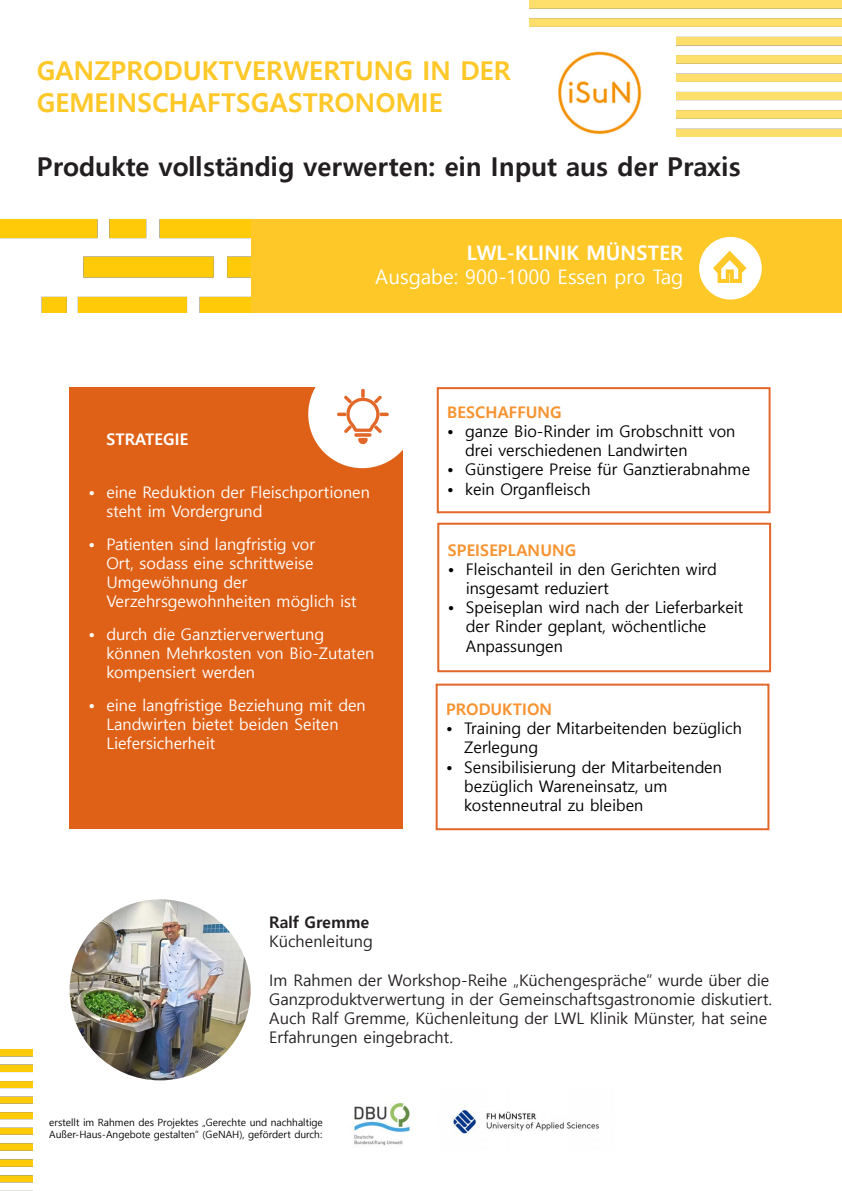
<style>
.page{position:relative;width:842px;height:1191px;background:#fff}
.page>*{position:absolute;margin:0;border:0;box-sizing:border-box;transform-origin:0 0}
.t1{font:700 26px "Malgun Gothic";color:#fec829}
.t2{font:700 26px "Malgun Gothic";color:#231f20}
.t3{font:20px "Malgun Gothic";color:#fff}
.t4{font:700 20px "Malgun Gothic";color:#fff}
.t5{font:16px/19.2px "Malgun Gothic";color:#000001}
.t6{font:16px/19px "Malgun Gothic";color:#fff}
.t7{font:16px/19.2px "Malgun Gothic";color:#231f20}
.t8{font:700 16px "Malgun Gothic";color:#f79330}
.t9{font:700 16px "Malgun Gothic";color:#231f20}
.t10{font:700 16px "Malgun Gothic";color:#fff}
.t11{font:10px/12px "Malgun Gothic";color:#000001}
</style>
<div class="page">
<img style="left:556px;top:51px;width:87px;height:85px">
<div style="left:437px;top:387px;width:334px;height:126px;border:2px solid #e26729"></div>
<div style="left:437px;top:523px;width:334px;height:149px;border:2px solid #e26729"></div>
<div style="left:436px;top:683px;width:333px;height:147px;border:2px solid #e26729"></div>
<div style="left:209px;top:220px;width:633px;height:93px;background:#fec829"></div>
<div style="left:699px;top:237px;width:63px;height:62px;background:#fff;border-radius:50%"></div>
<svg style="left:713px;top:250px;width:34px;height:33px"></svg>
<div style="left:70px;top:387px;width:333px;height:441px;background:#df6117"></div>
<img style="left:0;top:220px;width:251px;height:93px">
<img style="left:354px;top:1102px;width:57px;height:44px">
<img style="left:453px;top:1110px;width:146px;height:24px">
<img style="left:0;top:1049px;width:33px;height:142px">
<img style="left:70px;top:899px;width:181px;height:181px;border-radius:91px">
<div style="left:308px;top:360px;width:108px;height:108px;background:#fff;border-radius:50%"></div>
<svg style="left:337px;top:388px;width:52px;height:57px"></svg>
<p class="t1" style="left:37px;top:55px;width:476px">GANZPRODUKTVERWERTUNG IN DER</p>
<p class="t1" style="left:37px;top:87px;width:407px">GEMEINSCHAFTSGASTRONOMIE</p>
<p class="t2" style="left:37px;top:151px;width:705px">Produkte vollständig verwerten: ein Input aus der Praxis</p>
<p class="t4" style="left:467px;top:240px;width:218px">LWL-KLINIK MÜNSTER</p>
<p class="t3" style="left:375px;top:265px;width:309px">Ausgabe: 900-1000 Essen pro Tag</p>
<p class="t10" style="left:106px;top:430px;width:83px">STRATEGIE</p>
<p class="t6" style="left:106px;top:482px;width:265px;text-indent:-18px">• eine Reduktion der Fleischportionen steht im Vordergrund</p>
<p class="t6" style="left:106px;top:535px;width:252px;text-indent:-18px">• Patienten sind langfristig vor<br>Ort, sodass eine schrittweise<br>Umgewöhnung der<br>Verzehrsgewohnheiten möglich ist</p>
<p class="t6" style="left:106px;top:625px;width:270px;text-indent:-18px">• durch die Ganztierverwertung können Mehrkosten von Bio-Zutaten kompensiert werden</p>
<p class="t6" style="left:106px;top:696px;width:261px;text-indent:-18px">• eine langfristige Beziehung mit den<br>Landwirten bietet beiden Seiten<br>Liefersicherheit</p>
<p class="t8" style="left:447px;top:402px;width:116px">BESCHAFFUNG</p>
<p class="t5" style="left:465px;top:422px;width:272px;text-indent:-18px">• ganze Bio-Rinder im Grobschnitt von drei verschiedenen Landwirten</p>
<p class="t5" style="left:447px;top:460px;width:304px">• Günstigere Preise für Ganztierabnahme</p>
<p class="t5" style="left:447px;top:479px;width:145px">• kein Organfleisch</p>
<p class="t8" style="left:448px;top:540px;width:130px">SPEISEPLANUNG</p>
<p class="t5" style="left:466px;top:559px;width:252px;text-indent:-18px">• Fleischanteil in den Gerichten wird insgesamt reduziert</p>
<p class="t5" style="left:466px;top:598px;width:279px;text-indent:-18px">• Speiseplan wird nach der Lieferbarkeit der Rinder geplant, wöchentliche<br>Anpassungen</p>
<p class="t8" style="left:446px;top:699px;width:108px">PRODUKTION</p>
<p class="t5" style="left:464px;top:719px;width:279px;text-indent:-18px">• Training der Mitarbeitenden bezüglich<br>Zerlegung</p>
<p class="t5" style="left:464px;top:757px;width:259px;text-indent:-18px">• Sensibilisierung der Mitarbeitenden bezüglich Wareneinsatz, um kostenneutral zu bleiben</p>
<p class="t9" style="left:269px;top:912px;width:102px">Ralf Gremme</p>
<p class="t7" style="left:269px;top:932px;width:105px">Küchenleitung</p>
<p class="t7" style="left:269px;top:970px;width:504px">Im Rahmen der Workshop-Reihe „Küchengespräche“ wurde über die Ganzproduktverwertung in der Gemeinschaftsgastronomie diskutiert.<br>Auch Ralf Gremme, Küchenleitung der LWL Klinik Münster, hat seine Erfahrungen eingebracht.</p>
<p class="t11" style="left:49px;top:1116px;width:275px">erstellt im Rahmen des Projektes „Gerechte und nachhaltige<br>Außer-Haus-Angebote gestalten“ (GeNAH), gefördert durch:</p>
</div>
